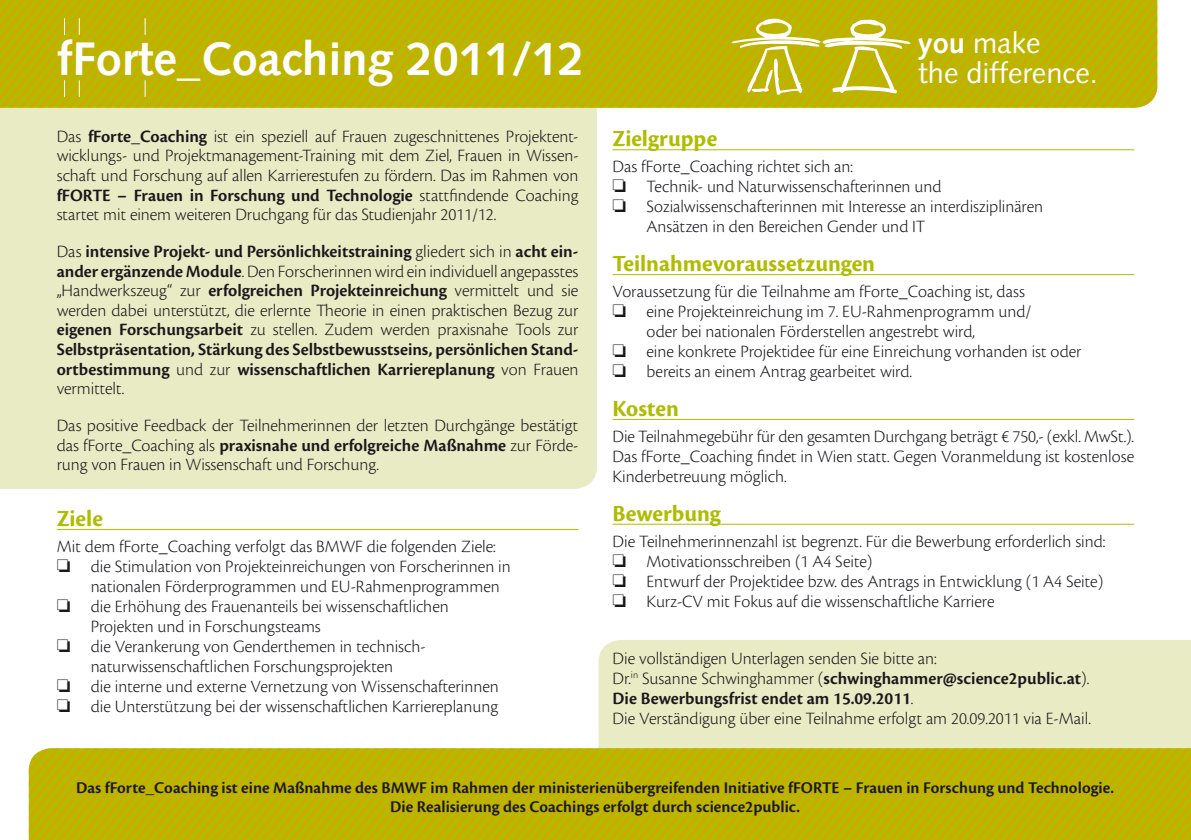
<style>
.page{position:relative;width:1191px;height:840px;background:#fff}
.page>*{position:absolute;margin:0;border:0;box-sizing:border-box;transform-origin:0 0}
.t1{font:700 47px "Syntax";color:#fff}
.t2{font:29px/30px "Syntax";color:#fff}
.t3{font:24px "Cronos Pro Bold Subh";color:#b0bc00}
.t4{font:300 18px/20px "Cronos Pro";letter-spacing:-.005em;color:#1a171c}
.t5{font:600 18px/19.6px "Cronos Pro";letter-spacing:-.005em;color:#1a171c;text-align:justify}
.t6{font:600 17px/19px "Cronos Pro";color:#1a171c;text-align:center}
.s1{font-weight:600}
.s2{font-weight:300}
.s3{font-weight:700}
</style>
<div class="page">
<div style="left:0;top:108px;width:597px;height:380px;background:#e9ebc4"></div>
<div style="left:598px;top:640px;width:593px;height:107px;background:#e9ebc4"></div>
<svg style="left:29px;top:747px;width:1162px;height:92px;background:#beb403"></svg>
<hr style="left:57px;top:528px;width:521px;height:1px;background:#b0bc00">
<hr style="left:612px;top:149px;width:522px;height:1px;background:#b0bc00">
<hr style="left:612px;top:274px;width:522px;height:1px;background:#b0bc00">
<hr style="left:612px;top:418px;width:522px;height:1px;background:#b0bc00">
<hr style="left:612px;top:523px;width:522px;height:1px;background:#b0bc00">
<svg style="left:0;top:0;width:1157px;height:108px;background:#bfb505"></svg>
<h1 class="t1" style="left:57px;top:31px;width:529px">fForte_Coaching 2011/12</h1>
<p class="t4" style="left:57px;top:126px;width:523px;text-align:justify">Das <span class="s1">fForte_Coaching</span> ist ein speziell auf Frauen zugeschnittenes Projektent&shy;wicklungs- und Projektmanagement-Training mit dem Ziel, Frauen in Wissen&shy;schaft und Forschung auf allen Karrierestufen zu fördern. Das im Rahmen von <span class="s1">fFORTE – Frauen in Forschung und Technologie</span> stattfindende Coaching startet mit einem weiteren Druchgang für das Studienjahr 2011/12.</p>
<p class="t5" style="left:57px;top:241px;width:523px"><span class="s2">Das</span> intensive Projekt- und Persönlichkeitstraining <span class="s2">gliedert sich in</span> acht ein&shy;ander ergänzende Module<span class="s2">. Den Forscherinnen wird ein individuell angepasstes „Handwerkszeug“ zur</span> erfolgreichen Projekteinreichung <span class="s2">vermittelt und sie werden dabei unterstützt, die erlernte Theorie in einen praktischen Bezug zur </span>eigenen Forschungsarbeit <span class="s2">zu stellen. Zudem werden praxisnahe Tools zur </span>Selbstpräsentation, Stärkung des Selbstbewusstseins, persönlichen Stand&shy;ortbestimmung <span class="s2">und zur</span> wissenschaftlichen Karriereplanung <span class="s2">von Frauen vermittelt.</span></p>
<p class="t4" style="left:57px;top:415px;width:523px;text-align:justify">Das positive Feedback der Teilnehmerinnen der letzten Durchgänge bestätigt das fForte_Coaching als <span class="s1">praxisnahe und erfolgreiche Maßnahme</span> zur Förde&shy;rung von Frauen in Wissenschaft und Forschung.</p>
<h3 class="t3" style="left:57px;top:504px;width:48px">Ziele</h3>
<p class="t4" style="left:57px;top:536px;width:440px">Mit dem fForte_Coaching verfolgt das BMWF die folgenden Ziele:</p>
<p class="t4" style="left:91px;top:556px;width:421px;text-indent:-34px">□ die Stimulation von Projekteinreichungen von Forscherinnen in nationalen Förderprogrammen und EU-Rahmenprogrammen</p>
<p class="t4" style="left:91px;top:596px;width:359px;text-indent:-34px">□ die Erhöhung des Frauenanteils bei wissenschaftlichen<br>Projekten und in Forschungsteams</p>
<p class="t4" style="left:57px;top:636px;width:370px;text-align:center">□ die Verankerung von Genderthemen in technisch&shy;naturwissenschaftlichen Forschungsprojekten</p>
<p class="t4" style="left:57px;top:676px;width:443px">□ die interne und externe Vernetzung von Wissenschafterinnen</p>
<p class="t4" style="left:57px;top:696px;width:443px">□ die Unterstützung bei der wissenschaftlichen Karriereplanung</p>
<h2 class="t2" style="left:918px;top:28px;width:181px"><span class="s3">you</span> make<br>the difference.</h2>
<h3 class="t3" style="left:612px;top:125px;width:106px">Zielgruppe</h3>
<p class="t4" style="left:612px;top:156px;width:242px">Das fForte_Coaching richtet sich an:</p>
<p class="t4" style="left:612px;top:176px;width:330px">□ Technik- und Naturwissenschafterinnen und</p>
<p class="t4" style="left:646px;top:196px;width:398px;text-indent:-34px">□ Sozialwissenschafterinnen mit Interesse an interdisziplinären<br>Ansätzen in den Bereichen Gender und IT</p>
<h3 class="t3" style="left:612px;top:250px;width:264px">Teilnahmevoraussetzungen</h3>
<p class="t4" style="left:612px;top:281px;width:414px">Voraussetzung für die Teilnahme am fForte_Coaching ist, dass</p>
<p class="t4" style="left:646px;top:301px;width:386px;text-indent:-34px">□ eine Projekteinreichung im 7. EU-Rahmenprogramm und/ oder bei nationalen Förderstellen angestrebt wird,</p>
<p class="t4" style="left:612px;top:341px;width:470px">□ eine konkrete Projektidee für eine Einreichung vorhanden ist oder</p>
<p class="t4" style="left:612px;top:361px;width:301px">□ bereits an einem Antrag gearbeitet wird.</p>
<h3 class="t3" style="left:612px;top:394px;width:68px">Kosten</h3>
<p class="t4" style="left:612px;top:426px;width:523px;text-align:justify">Die Teilnahmegebühr für den gesamten Durchgang beträgt € 750,- (exkl. MwSt.).<br>Das fForte_Coaching findet in Wien statt. Gegen Voranmeldung ist kostenlose Kinderbetreuung möglich.</p>
<h3 class="t3" style="left:612px;top:499px;width:110px">Bewerbung</h3>
<p class="t4" style="left:612px;top:530px;width:494px">Die Teilnehmerinnenzahl ist begrenzt. Für die Bewerbung erforderlich sind:</p>
<p class="t4" style="left:612px;top:550px;width:261px">□ Motivationsschreiben (1 A4 Seite)</p>
<p class="t4" style="left:612px;top:570px;width:492px">□ Entwurf der Projektidee bzw. des Antrags in Entwicklung (1 A4 Seite)</p>
<p class="t4" style="left:612px;top:590px;width:383px">□ Kurz-CV mit Fokus auf die wissenschaftliche Karriere</p>
<p class="t4" style="left:612px;top:647px;width:480px">Die vollständigen Unterlagen senden Sie bitte an:<br>Dr.<sup>in</sup> Susanne Schwinghammer (<span class="s1">schwinghammer@science2public.at</span>).<br><span class="s1">Die Bewerbungsfrist endet am 15.09.2011</span>.<br>Die Verständigung über eine Teilnahme erfolgt am 20.09.2011 via E-Mail.</p>
<p class="t6" style="left:76px;top:777px;width:1039px">Das fForte_Coaching ist eine Maßnahme des BMWF im Rahmen der ministerienübergreifenden Initiative fFORTE – Frauen in Forschung und Technologie.<br>Die Realisierung des Coachings erfolgt durch science2public.</p>
</div>
